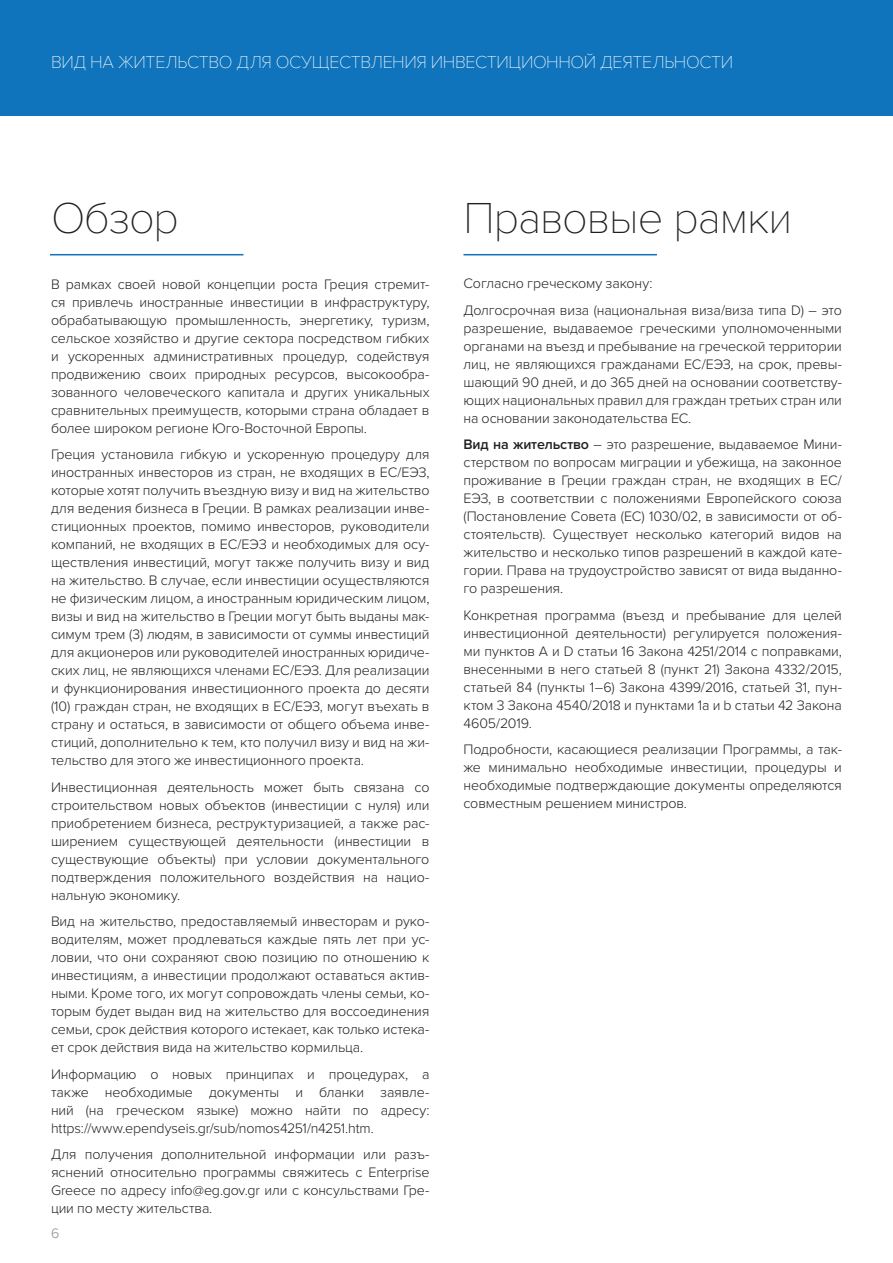
<style>
.page{position:relative;width:893px;height:1263px;background:#fff}
.page>*{position:absolute;margin:0;border:0;box-sizing:border-box;transform-origin:0 0}
.t1{font:100 45px "Proxima Nova T";letter-spacing:-.025em;color:#231f20}
.t2{font:100 18px "Proxima Nova T";letter-spacing:-.02em;color:#fff}
.t3{font:300 14.25px/18px "Proxima Nova";letter-spacing:-.01em;color:#231f20;text-align:justify}
.t4{font:300 14.25px "Proxima Nova";color:#8a8c8f}
.s1{font-weight:600}
</style>
<div class="page">
<div style="left:0;top:0;width:893px;height:115px;background:#1074bc"></div>
<hr style="left:50px;top:254px;width:193px;height:1px;background:#1074bc">
<hr style="left:463px;top:254px;width:194px;height:1px;background:#1074bc">
<p class="t2" style="left:51px;top:51px;width:684px">ВИД НА ЖИТЕЛЬСТВО ДЛЯ ОСУЩЕСТВЛЕНИЯ ИНВЕСТИЦИОННОЙ ДЕЯТЕЛЬНОСТИ</p>
<h1 class="t1" style="left:51px;top:191px;width:130px">Обзор</h1>
<h1 class="t1" style="left:463px;top:191px;width:330px">Правовые рамки</h1>
<p class="t3" style="left:51px;top:275px;width:380px">В рамках своей новой концепции роста Греция стремит&shy;ся привлечь иностранные инвестиции в инфраструктуру, обрабатывающую промышленность, энергетику, туризм, сельское хозяйство и другие сектора посредством гибких и ускоренных административных процедур, содействуя продвижению своих природных ресурсов, высокообра&shy;зованного человеческого капитала и других уникальных сравнительных преимуществ, которыми страна обладает в более широком регионе Юго-Восточной Европы.</p>
<p class="t3" style="left:51px;top:445px;width:380px">Греция установила гибкую и ускоренную процедуру для иностранных инвесторов из стран, не входящих в ЕС/ЕЭЗ, которые хотят получить въездную визу и вид на жительство для ведения бизнеса в Греции. В рамках реализации инве&shy;стиционных проектов, помимо инвесторов, руководители компаний, не входящих в ЕС/ЕЭЗ и необходимых для осу&shy;ществления инвестиций, могут также получить визу и вид на жительство. В случае, если инвестиции осуществляются не физическим лицом, а иностранным юридическим лицом, визы и вид на жительство в Греции могут быть выданы мак&shy;симум трем (3) людям, в зависимости от суммы инвестиций для акционеров или руководителей иностранных юридиче&shy;ских лиц, не являющихся членами ЕС/ЕЭЗ. Для реализации и функционирования инвестиционного проекта до десяти (10) граждан стран, не входящих в ЕС/ЕЭЗ, могут въехать в страну и остаться, в зависимости от общего объема инве&shy;стиций, дополнительно к тем, кто получил визу и вид на жи&shy;тельство для этого же инвестиционного проекта.</p>
<p class="t3" style="left:51px;top:778px;width:380px">Инвестиционная деятельность может быть связана со строительством новых объектов (инвестиции с нуля) или приобретением бизнеса, реструктуризацией, а также рас&shy;ширением существующей деятельности (инвестиции в существующие объекты) при условии документального подтверждения положительного воздействия на нацио&shy;нальную экономику.</p>
<p class="t3" style="left:51px;top:912px;width:380px">Вид на жительство, предоставляемый инвесторам и руко&shy;водителям, может продлеваться каждые пять лет при ус&shy;ловии, что они сохраняют свою позицию по отношению к инвестициям, а инвестиции продолжают оставаться актив&shy;ными. Кроме того, их могут сопровождать члены семьи, ко&shy;торым будет выдан вид на жительство для воссоединения семьи, срок действия которого истекает, как только истека&shy;ет срок действия вида на жительство кормильца.</p>
<p class="t3" style="left:51px;top:1065px;width:380px">Информацию о новых принципах и процедурах, а также необходимые документы и бланки заявле&shy;ний (на греческом языке) можно найти по адресу: https://www.ependyseis.gr/sub/nomos4251/n4251.htm.</p>
<p class="t3" style="left:51px;top:1145px;width:380px">Для получения дополнительной информации или разъ&shy;яснений относительно программы свяжитесь с Enterprise Greece по адресу info@eg.gov.gr или с консульствами Гре&shy;ции по месту жительства.</p>
<p class="t4" style="left:51px;top:1225px;width:10px">6</p>
<p class="t3" style="left:463px;top:271px;width:380px;line-height:26.5px">Согласно греческому закону:<br>Долгосрочная виза (национальная виза/виза типа D) – это</p>
<p class="t3" style="left:463px;top:319px;width:380px">разрешение, выдаваемое греческими уполномоченными органами на въезд и пребывание на греческой территории лиц, не являющихся гражданами ЕС/ЕЭЗ, на срок, превы&shy;шающий 90 дней, и до 365 дней на основании соответству&shy;ющих национальных правил для граждан третьих стран или на основании законодательства ЕС.</p>
<p class="t3" style="left:463px;top:436px;width:380px"><span class="s1">Вид на жительство</span> – это разрешение, выдаваемое Мини&shy;стерством по вопросам миграции и убежища, на законное проживание в Греции граждан стран, не входящих в ЕС/ ЕЭЗ, в соответствии с положениями Европейского союза (Постановление Совета (ЕС) 1030/02, в зависимости от об&shy;стоятельств). Существует несколько категорий видов на жительство и несколько типов разрешений в каждой кате&shy;гории. Права на трудоустройство зависят от вида выданно&shy;го разрешения.</p>
<p class="t3" style="left:463px;top:606px;width:380px">Конкретная программа (въезд и пребывание для целей инвестиционной деятельности) регулируется положения&shy;ми пунктов A и D статьи 16 Закона 4251/2014 с поправками, внесенными в него статьей 8 (пункт 21) Закона 4332/2015, статьей 84 (пункты 1–6) Закона 4399/2016, статьей 31, пун&shy;ктом 3 Закона 4540/2018 и пунктами 1a и b статьи 42 Закона 4605/2019.</p>
<p class="t3" style="left:463px;top:741px;width:380px">Подробности, касающиеся реализации Программы, а так&shy;же минимально необходимые инвестиции, процедуры и необходимые подтверждающие документы определяются совместным решением министров.</p>
</div>
